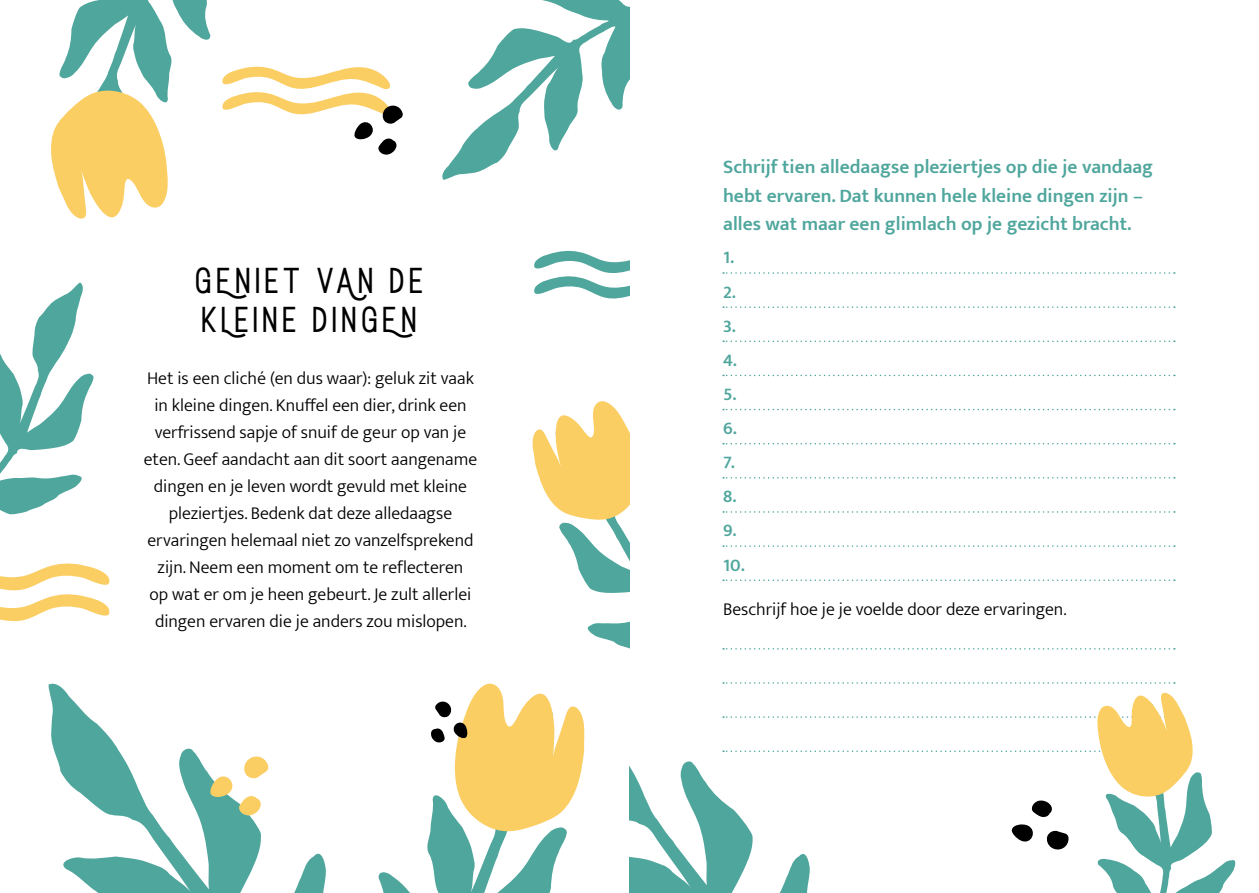
<style>
.page{position:relative;width:1259px;height:893px;background:#fff}
.page>*{position:absolute;margin:0;border:0;box-sizing:border-box;transform-origin:0 0}
.t1{font:700 36px/39px "Rotrude";letter-spacing:.11em;color:#000}
.t2{font:600 19.5px/28.5px "Mukta Vaani";color:#4fa69d}
.t3{font:300 18px/27px "Mukta Vaani";color:#000;text-align:center}
.t4{font:600 18px/34.2px "Mukta Vaani";color:#4fa69d}
</style>
<div class="page">
<svg style="left:49px;top:683px;width:277px;height:210px"></svg>
<svg style="left:442px;top:0;width:187px;height:180px"></svg>
<svg style="left:0;top:282px;width:94px;height:232px"></svg>
<svg style="left:534px;top:250px;width:95px;height:49px"></svg>
<svg style="left:0;top:563px;width:110px;height:59px"></svg>
<svg style="left:222px;top:66px;width:181px;height:89px"></svg>
<svg style="left:209px;top:753px;width:61px;height:62px"></svg>
<svg style="left:51px;top:0;width:160px;height:219px"></svg>
<svg style="left:378px;top:683px;width:207px;height:210px"></svg>
<svg style="left:532px;top:401px;width:97px;height:247px"></svg>
<svg style="left:723px;top:272px;width:452px;height:2px"></svg>
<svg style="left:723px;top:306px;width:452px;height:2px"></svg>
<svg style="left:723px;top:341px;width:452px;height:1px"></svg>
<svg style="left:723px;top:375px;width:452px;height:1px"></svg>
<svg style="left:723px;top:409px;width:452px;height:1px"></svg>
<svg style="left:723px;top:443px;width:452px;height:1px"></svg>
<svg style="left:723px;top:477px;width:452px;height:2px"></svg>
<svg style="left:723px;top:511px;width:452px;height:2px"></svg>
<svg style="left:723px;top:545px;width:452px;height:2px"></svg>
<svg style="left:723px;top:579px;width:452px;height:2px"></svg>
<svg style="left:723px;top:648px;width:452px;height:2px"></svg>
<svg style="left:629px;top:682px;width:607px;height:211px"></svg>
<h1 class="t1" style="left:196px;top:261px;width:230px">GENIET VAN DE<br>KLEINE DINGEN</h1>
<p class="t3" style="left:144px;top:367px;width:335px">Het is een cliché (en dus waar): geluk zit vaak in kleine dingen. Knuffel een dier, drink een verfrissend sapje of snuif de geur op van je eten. Geef aandacht aan dit soort aangename dingen en je leven wordt gevuld met kleine pleziertjes. Bedenk dat deze alledaagse ervaringen helemaal niet zo vanzelfsprekend zijn. Neem een moment om te reflecteren<br>op wat er om je heen gebeurt. Je zult allerlei dingen ervaren die je anders zou mislopen.</p>
<p class="t2" style="left:723px;top:152px;width:431px">Schrijf tien alledaagse pleziertjes op die je vandaag hebt ervaren. Dat kunnen hele kleine dingen zijn – alles wat maar een glimlach op je gezicht bracht.</p>
<p class="t4" style="left:723px;top:240px;width:23px">1.<br>2.<br>3.<br>4.<br>5.<br>6.<br>7.<br>8.<br>9.<br>10.</p>
<p class="t3" style="left:723px;top:597px;width:345px">Beschrijf hoe je je voelde door deze ervaringen.</p>
</div>
